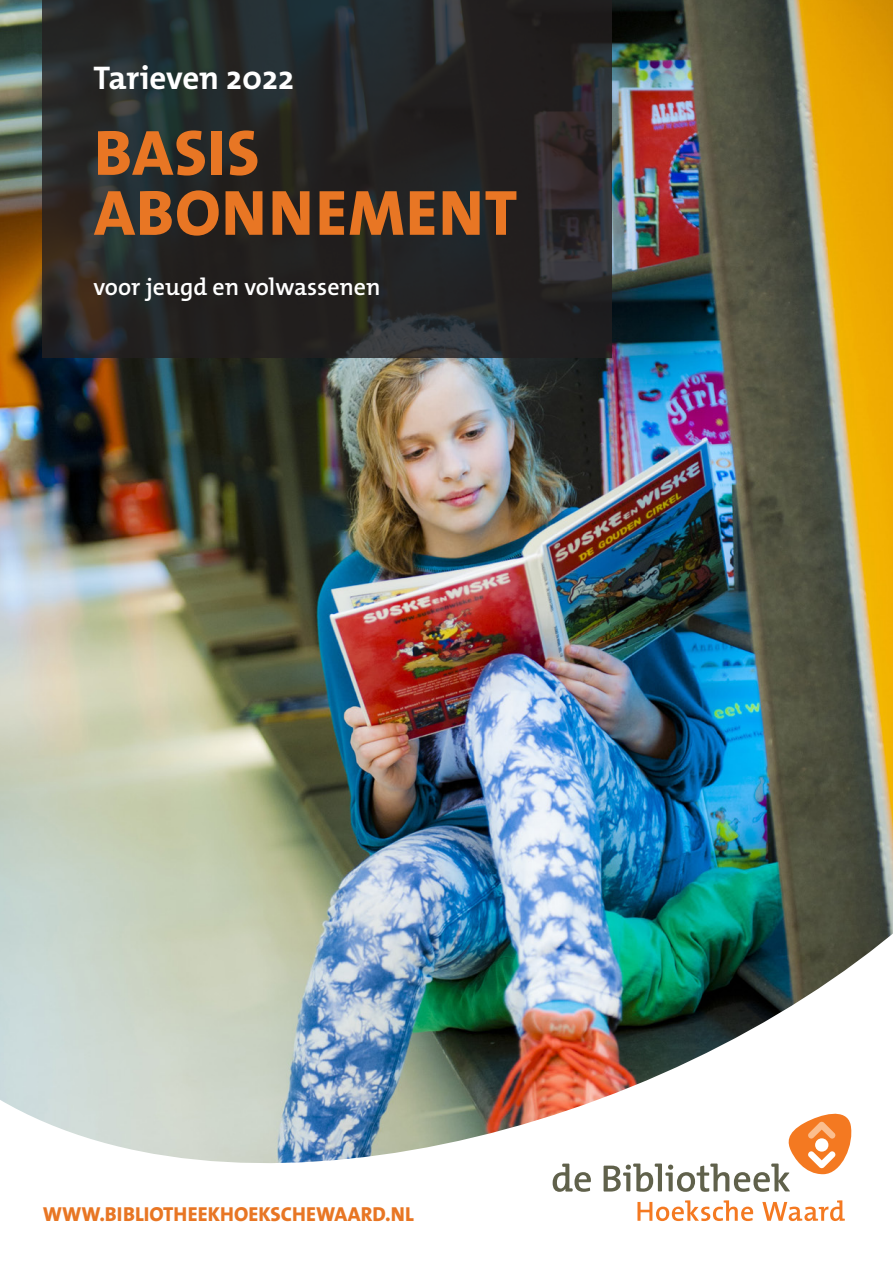
<style>
.page{position:relative;width:893px;height:1263px;background:#fff}
.page>*{position:absolute;margin:0;border:0;box-sizing:border-box;transform-origin:0 0}
.t1{font:800 64.5px "The Mix Os F";letter-spacing:.02em;color:#e87624}
.t2{font:700 33px "The Mix Os F";letter-spacing:-.005em;color:#fff}
.t3{font:600 24px "The Mix Os F";color:#fff}
.t4{font:800 20.25px "The Mix Os F";letter-spacing:.005em;color:#e87624}
</style>
<div class="page">
<img style="left:0;top:0;width:893px;height:923px">
<img style="left:0;top:923px;width:893px;height:299px">
<svg style="left:553px;top:1163px;width:38px;height:29px"></svg>
<svg style="left:637px;top:1200px;width:116px;height:21px"></svg>
<svg style="left:762px;top:1200px;width:83px;height:21px"></svg>
<svg style="left:604px;top:1114px;width:247px;height:78px"></svg>
<svg style="left:43px;top:0;width:569px;height:358px;background:#252626"></svg>
<p class="t2" style="left:94px;top:57px;width:202px">Tarieven 2022</p>
<p class="t1" style="left:94px;top:112px;width:167px">BASIS</p>
<p class="t1" style="left:94px;top:172px;width:425px">ABONNEMENT</p>
<p class="t3" style="left:94px;top:271px;width:289px">voor jeugd en volwassenen</p>
<p class="t4" style="left:43px;top:1201px;width:373px">WWW.BIBLIOTHEEKHOEKSCHEWAARD.NL</p>
</div>
